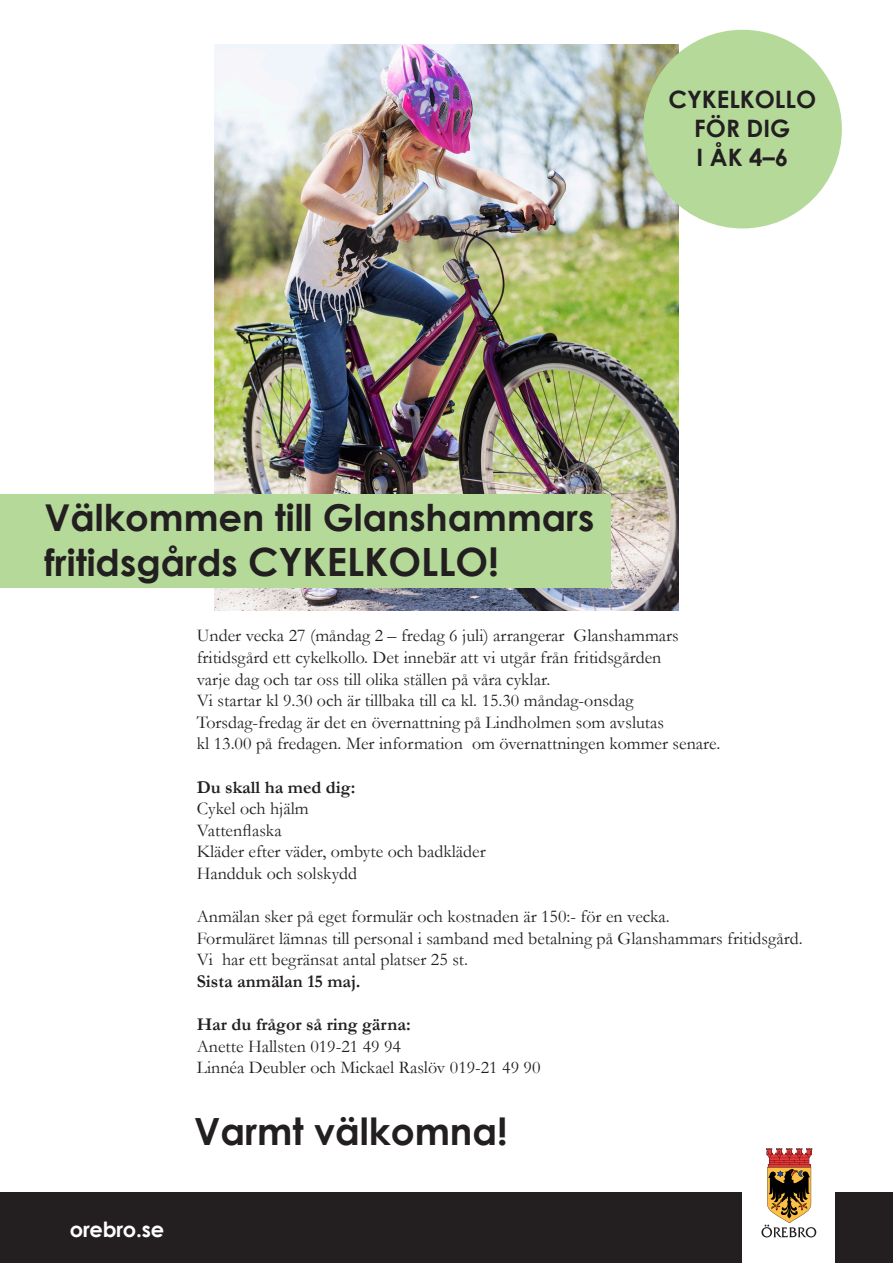
<style>
.page{position:relative;width:893px;height:1263px;background:#fff}
.page>*{position:absolute;margin:0;border:0;box-sizing:border-box;transform-origin:0 0}
.t1{font:700 37.5px "Century Gothic";color:#231f20}
.t2{font:700 37.05px "Century Gothic";color:#231f20}
.t3{font:700 24px/28.8px "Century Gothic";color:#231f20;text-align:center}
.t4{font:700 21px "Century Gothic";letter-spacing:-.01em;color:#fff}
.t5{font:18px/21.6px "Garamond";color:#231f20}
.t6{font:700 18px "Garamond";color:#231f20}
.s1{font-size:39px}
.s2{font-weight:700}
</style>
<div class="page">
<img style="left:214px;top:45px;width:465px;height:565px">
<div style="left:0;top:494px;width:610px;height:94px;background:#b4d999"></div>
<div style="left:0;top:1193px;width:893px;height:70px;background:#231f20"></div>
<div style="left:742px;top:1129px;width:93px;height:134px;background:#fff"></div>
<svg style="left:761px;top:1148px;width:55px;height:89px"></svg>
<div style="left:643px;top:30px;width:199px;height:198px;background:#b4d999;border-radius:50%"></div>
<p class="t3" style="left:668px;top:84px;width:149px">CYKELKOLLO<br>FÖR DIG<br>I ÅK 4–6</p>
<p class="t2" style="left:45px;top:490px;width:551px">Välkommen till Glanshammars</p>
<p class="t2" style="left:45px;top:535px;width:456px">fritidsgårds <span class="s1">CYKELKOLLO!</span></p>
<p class="t5" style="left:197px;top:624px;width:483px">Under vecka 27 (måndag 2 – fredag 6 juli) arrangerar Glanshammars</p>
<p class="t5" style="left:197px;top:646px;width:466px">fritidsgård ett cykelkollo. Det innebär att vi utgår från fritidsgården varje dag och tar oss till olika ställen på våra cyklar.</p>
<p class="t5" style="left:197px;top:689px;width:438px">Vi startar kl 9.30 och är tillbaka till ca kl. 15.30 måndag-onsdag</p>
<p class="t5" style="left:197px;top:711px;width:525px">Torsdag-fredag är det en övernattning på Lindholmen som avslutas<br>kl 13.00 på fredagen. Mer information om övernattningen kommer senare.</p>
<p class="t6" style="left:197px;top:775px;width:160px">Du skall ha med dig:</p>
<p class="t5" style="left:197px;top:797px;width:113px">Cykel och hjälm</p>
<p class="t5" style="left:197px;top:819px;width:86px">Vattenflaska</p>
<p class="t5" style="left:197px;top:840px;width:290px">Kläder efter väder, ombyte och badkläder</p>
<p class="t5" style="left:197px;top:862px;width:162px">Handduk och solskydd</p>
<p class="t5" style="left:197px;top:905px;width:474px">Anmälan sker på eget formulär och kostnaden är 150:- för en vecka.</p>
<p class="t5" style="left:197px;top:927px;width:608px">Formuläret lämnas till personal i samband med betalning på Glanshammars fritidsgård.</p>
<p class="t5" style="left:197px;top:948px;width:273px">Vi har ett begränsat antal platser 25 st.<br><span class="s2">Sista anmälan 15 maj.</span></p>
<p class="t6" style="left:197px;top:1012px;width:215px">Har du frågor så ring gärna:</p>
<p class="t5" style="left:197px;top:1035px;width:345px">Anette Hallsten 019-21 49 94<br>Linnéa Deubler och Mickael Raslöv 019-21 49 90</p>
<p class="t4" style="left:70px;top:1214px;width:96px">orebro.se</p>
<p class="t1" style="left:194px;top:1103px;width:315px">Varmt välkomna!</p>
</div>
